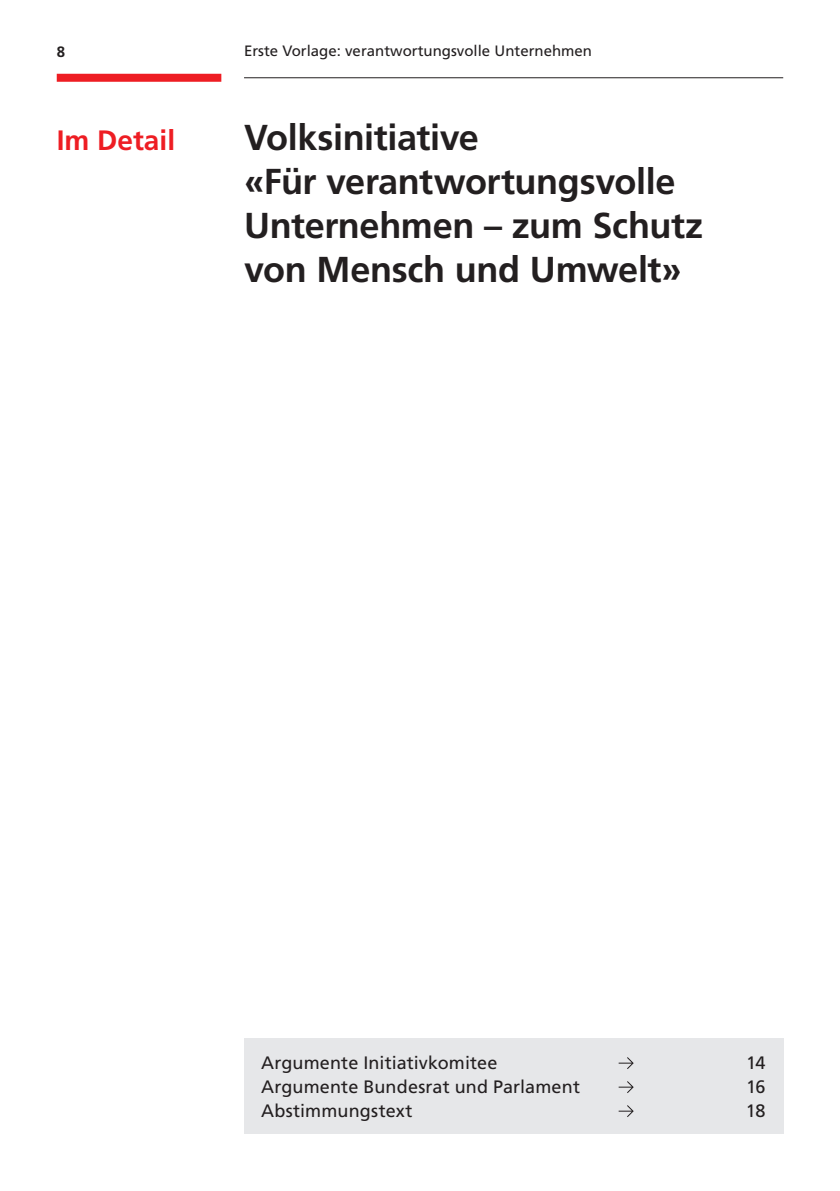
<style>
.page{position:relative;width:840px;height:1191px;background:#fff}
.page>*{position:absolute;margin:0;border:0;box-sizing:border-box;transform-origin:0 0}
.t1{font:700 36px/44px "Frutiger LT Pro";letter-spacing:-.01em;color:#231f20}
.t2{font:700 28px "Frutiger LT Pro";color:#ee1d23}
.t3{font:18px "Frutiger LT Pro";letter-spacing:.01em;color:#231f20}
.t4{font:15px "Frutiger LT Pro";color:#231f20}
.t5{font:700 15px "Frutiger LT Pro";color:#231f20}
</style>
<div class="page">
<hr style="left:244px;top:77px;width:538px;height:1px;background:#231f20">
<div style="left:57px;top:74px;width:164px;height:8px;background:#ee1d23"></div>
<div style="left:244px;top:1038px;width:538px;height:96px;background:#e6e7e9"></div>
<svg style="left:618px;top:1057px;width:15px;height:12px"></svg>
<svg style="left:618px;top:1081px;width:15px;height:12px"></svg>
<svg style="left:618px;top:1105px;width:15px;height:12px"></svg>
<p class="t5" style="left:57px;top:43px;width:10px">8</p>
<p class="t4" style="left:244px;top:42px;width:349px">Erste Vorlage: verantwortungsvolle Unternehmen</p>
<h2 class="t2" style="left:57px;top:124px;width:120px">Im Detail</h2>
<h1 class="t1" style="left:244px;top:116px;width:460px">Volksinitiative<br>«Für verantwortungsvolle<br>Unternehmen – zum Schutz von Mensch und Umwelt»</h1>
<p class="t3" style="left:261px;top:1052px;width:238px">Argumente Initiativkomitee</p>
<p class="t3" style="left:745px;top:1052px;width:21px">14</p>
<p class="t3" style="left:261px;top:1076px;width:320px">Argumente Bundesrat und Parlament</p>
<p class="t3" style="left:745px;top:1076px;width:21px">16</p>
<p class="t3" style="left:261px;top:1100px;width:153px">Abstimmungstext</p>
<p class="t3" style="left:745px;top:1100px;width:21px">18</p>
</div>
